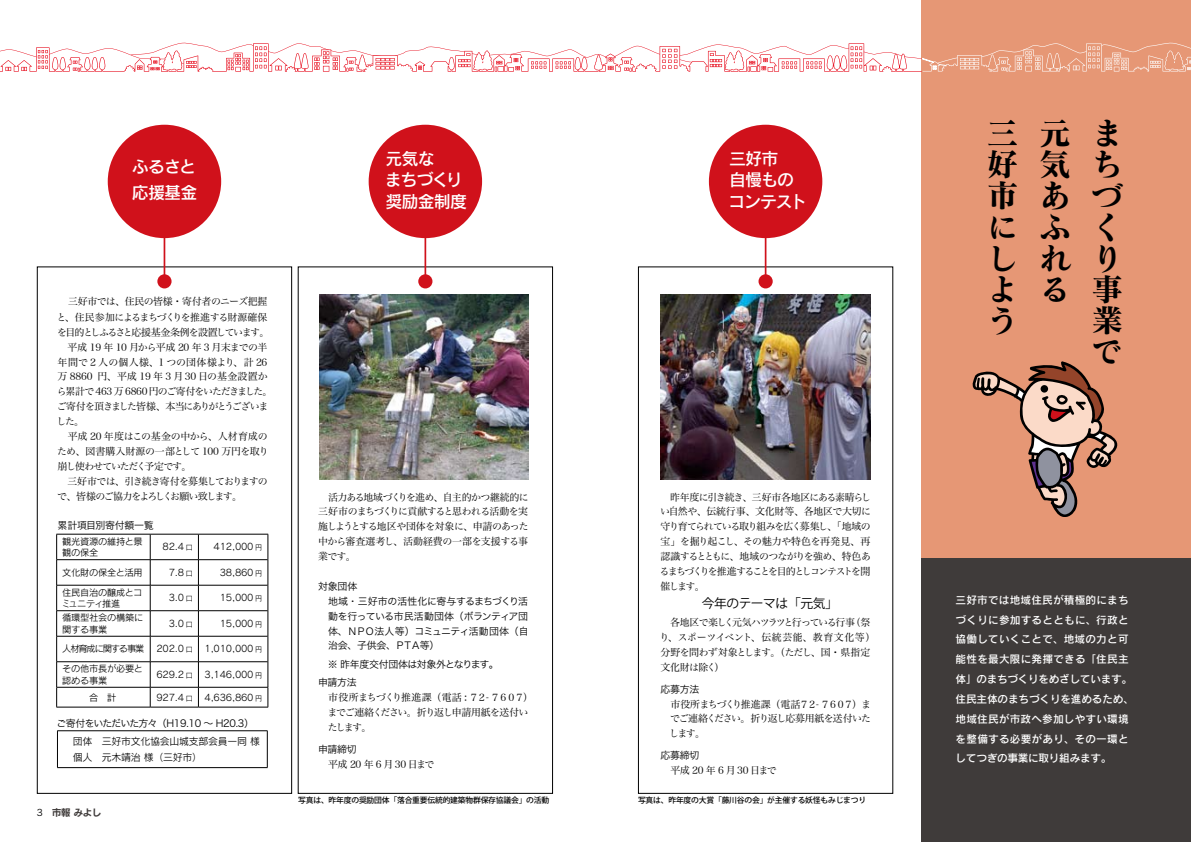
<style>
.page{position:relative;width:1191px;height:842px;background:#fff}
.page>*{position:absolute;margin:0;border:0;box-sizing:border-box;transform-origin:0 0}
.t1{font:31.9px/31.1px "Matisse Pro B";color:#000}
.t2{font:17px/21.3px "Rodin Pro DB";letter-spacing:-.05em;color:#fff}
.t3{font:12.8px "Koz Go Pro";letter-spacing:-.025em;color:#000}
.t4{font:10.6px/19.8px "Rodin Pro DB";letter-spacing:.02em;color:#fff}
.t5{font:10.6px "Rodin Pro DB";letter-spacing:-.025em;color:#fff}
.t6{font:9.9px/14.9px "Hira Min Pro W3";letter-spacing:-.08em;color:#000;text-align:justify}
.t7{font:9.9px/15px "Hira Min Pro W3";letter-spacing:-.035em;color:#000;text-align:right}
.t8{font:9.9px/14.9px "Hira Kaku Pro W3";letter-spacing:-.025em;color:#000}
.t9{font:9.9px/14.9px "Hira Min Pro W3";letter-spacing:-.115em;color:#000}
.t10{font:9.9px/15.6px "Rodin Pro M";letter-spacing:-.025em;color:#000}
.t11{font:9.9px "Hira Kaku Pro W3";letter-spacing:-.065em;color:#000}
.t12{font:9.9px "Hira Min Pro W3";letter-spacing:-.135em;color:#000}
.t13{font:9.9px "Hira Min Pro W3";letter-spacing:.02em;color:#000}
.t14{font:9.2px/19.8px "Rodin Pro M";letter-spacing:-.025em;color:#000}
.t15{font:9.2px/19.8px "Rodin Pro M";letter-spacing:-.12em;color:#000}
.t16{font:9.2px "New Rodin Pro B";color:#3f3b3a}
.t17{font:500 7.8px "Koz Go Std";letter-spacing:-.025em;color:#000}
.t18{font:7.1px "Rodin Pro M";color:#000}
</style>
<div class="page">
<div style="left:108px;top:125px;width:113px;height:113px;background:#d0111b;border-radius:50%"></div>
<div style="left:37px;top:266px;width:255px;height:528px;border:1px solid #000"></div>
<div style="left:157px;top:274px;width:14px;height:14px;background:#d0111b;border-radius:50%"></div>
<hr style="left:164px;top:232px;width:1px;height:46px;background:#d0111b">
<div style="left:369px;top:125px;width:113px;height:113px;background:#d0111b;border-radius:50%"></div>
<div style="left:298px;top:266px;width:255px;height:528px;border:1px solid #000"></div>
<div style="left:418px;top:274px;width:14px;height:14px;background:#d0111b;border-radius:50%"></div>
<hr style="left:424px;top:232px;width:2px;height:46px;background:#d0111b">
<div style="left:921px;top:0;width:270px;height:842px;background:#e69775"></div>
<div style="left:921px;top:558px;width:270px;height:284px;background:#3f3b3a"></div>
<svg style="left:972px;top:361px;width:145px;height:156px"></svg>
<div style="left:709px;top:125px;width:113px;height:113px;background:#d0111b;border-radius:50%"></div>
<div style="left:638px;top:266px;width:255px;height:528px;border:1px solid #000"></div>
<div style="left:758px;top:274px;width:14px;height:14px;background:#d0111b;border-radius:50%"></div>
<hr style="left:764px;top:232px;width:2px;height:46px;background:#d0111b">
<img style="left:660px;top:294px;width:210px;height:185px">
<hr style="left:57px;top:559px;width:93px;height:1px;background:#000">
<hr style="left:150px;top:559px;width:48px;height:1px;background:#000">
<hr style="left:198px;top:559px;width:70px;height:1px;background:#000">
<hr style="left:57px;top:585px;width:93px;height:1px;background:#000">
<hr style="left:150px;top:585px;width:48px;height:1px;background:#000">
<hr style="left:198px;top:585px;width:70px;height:1px;background:#000">
<hr style="left:57px;top:610px;width:93px;height:1px;background:#000">
<hr style="left:150px;top:610px;width:48px;height:1px;background:#000">
<hr style="left:198px;top:610px;width:70px;height:1px;background:#000">
<hr style="left:57px;top:636px;width:93px;height:1px;background:#000">
<hr style="left:150px;top:636px;width:48px;height:1px;background:#000">
<hr style="left:198px;top:636px;width:70px;height:1px;background:#000">
<hr style="left:57px;top:661px;width:93px;height:1px;background:#000">
<hr style="left:150px;top:661px;width:48px;height:1px;background:#000">
<hr style="left:198px;top:661px;width:70px;height:1px;background:#000">
<svg style="left:150px;top:535px;width:1px;height:172px"></svg>
<svg style="left:198px;top:535px;width:1px;height:172px"></svg>
<hr style="left:56px;top:534px;width:94px;height:1px;background:#000">
<hr style="left:150px;top:534px;width:48px;height:1px;background:#000">
<hr style="left:198px;top:534px;width:70px;height:1px;background:#000">
<hr style="left:56px;top:687px;width:94px;height:1px;background:#000">
<svg style="left:56px;top:534px;width:1px;height:173px"></svg>
<hr style="left:150px;top:687px;width:48px;height:1px;background:#000">
<hr style="left:198px;top:687px;width:70px;height:1px;background:#000">
<svg style="left:268px;top:534px;width:1px;height:173px"></svg>
<hr style="left:56px;top:707px;width:94px;height:1px;background:#000">
<hr style="left:150px;top:707px;width:48px;height:1px;background:#000">
<hr style="left:198px;top:707px;width:70px;height:1px;background:#000">
<img style="left:319px;top:294px;width:210px;height:185px">
<svg style="left:0;top:42px;width:1191px;height:30px"></svg>
<hr style="left:57px;top:730px;width:210px;height:1px;background:#000">
<hr style="left:57px;top:731px;width:1px;height:36px;background:#000">
<hr style="left:267px;top:731px;width:1px;height:36px;background:#000">
<hr style="left:57px;top:767px;width:210px;height:1px;background:#000">
<h2 class="t2" style="left:132px;top:153px;width:67px;line-height:25.5px">ふるさと応援基金</h2>
<h2 class="t2" style="left:385px;top:147px;width:84px">元気な<br>まちづくり奨励金制度</h2>
<p class="t7" style="left:56px;top:293px;width:214px">三好市では、住民の皆様・寄付者のニーズ把握<br>と、住民参加によるまちづくりを推進する財源確保を目的としふるさと応援基金条例を設置しています。　平成 19 年 10 月から平成 20 年 3 月末までの半年間で 2 人の個人様、1 つの団体様より、計 26円、平成 19 年 3 月 30 日の基金設置か</p>
<p class="t6" style="left:57px;top:368px;width:217px;text-align:left">万 8860<br>ら累計で 463 万 6860 円のご寄付をいただきました。ご寄付を頂きました皆様、本当にありがとうございました。<br>　平成 20 年度はこの基金の中から、人材育成のため、図書購入財源の一部として 100 万円を取り崩し使わせていただく予定です。<br>　三好市では、引き続き寄付を募集しておりますので、皆様のご協力をよろしくお願い致します。</p>
<p class="t8" style="left:58px;top:517px;width:98px">累計項目別寄付額一覧</p>
<p class="t14" style="left:62px;top:531px;width:82px">観光資源の維持と景</p>
<p class="t14" style="left:62px;top:542px;width:38px">観の保全</p>
<p class="t14" style="left:163px;top:537px;width:23px">82.4</p>
<p class="t18" style="left:186px;top:543px;width:9px">口</p>
<p class="t14" style="left:214px;top:537px;width:41px">412,000</p>
<p class="t18" style="left:255px;top:543px;width:9px">円</p>
<p class="t14" style="left:62px;top:562px;width:82px">文化財の保全と活用住民自治の醸成とコ</p>
<p class="t14" style="left:61px;top:596px;width:83px;line-height:14.2px">ミュニティ推進<br>循環型社会の構築に</p>
<p class="t14" style="left:62px;top:619px;width:46px">関する事業</p>
<p class="t14" style="left:169px;top:562px;width:17px">7.8</p>
<p class="t18" style="left:186px;top:568px;width:9px">口</p>
<p class="t14" style="left:169px;top:588px;width:17px">3.0</p>
<p class="t18" style="left:186px;top:594px;width:9px">口</p>
<p class="t14" style="left:169px;top:613px;width:17px">3.0</p>
<p class="t18" style="left:186px;top:620px;width:9px">口</p>
<p class="t14" style="left:220px;top:562px;width:35px">38,860</p>
<p class="t18" style="left:255px;top:568px;width:9px">円</p>
<p class="t14" style="left:220px;top:588px;width:35px">15,000</p>
<p class="t18" style="left:255px;top:594px;width:9px">円</p>
<p class="t14" style="left:220px;top:613px;width:35px">15,000</p>
<p class="t18" style="left:255px;top:620px;width:9px">円</p>
<p class="t15" style="left:62px;top:639px;width:83px">人材育成に関する事業その他市長が必要と</p>
<p class="t14" style="left:62px;top:670px;width:47px">認める事業</p>
<p class="t14" style="left:156px;top:639px;width:29px">202.0</p>
<p class="t18" style="left:186px;top:645px;width:9px">口</p>
<p class="t14" style="left:205px;top:639px;width:51px">1,010,000</p>
<p class="t18" style="left:255px;top:645px;width:9px">円</p>
<p class="t14" style="left:156px;top:664px;width:29px">629.2</p>
<p class="t18" style="left:186px;top:671px;width:9px">口</p>
<p class="t14" style="left:205px;top:664px;width:51px">3,146,000</p>
<p class="t18" style="left:255px;top:671px;width:9px">円</p>
<p class="t14" style="left:62px;top:687px;width:56px">　　　合　計</p>
<p class="t14" style="left:156px;top:687px;width:29px">927.4</p>
<p class="t18" style="left:186px;top:693px;width:9px">口</p>
<p class="t14" style="left:205px;top:687px;width:51px">4,636,860</p>
<p class="t18" style="left:255px;top:693px;width:9px">円</p>
<p class="t11" style="left:56px;top:714px;width:199px">ご寄付をいただいた方々（H19.10 〜 H20.3(</p>
<p class="t10" style="left:63px;top:733px;width:198px">　団体　三好市文化協会山城支部会員一同様　個人　元木靖治様（三好市(</p>
<p class="t16" style="left:52px;top:805px;width:51px">市報みよし</p>
<p class="t6" style="left:318px;top:488px;width:212px">　活力ある地域づくりを進め、自主的かつ継続的に三好市のまちづくりに貢献すると思われる活動を実施しようとする地区や団体を対象に、申請のあった中から審査選考し、活動経費の一部を支援する事業です。</p>
<p class="t8" style="left:328px;top:578px;width:202px;text-indent:-10px">対象団体<br>地域・三好市の活性化に寄与するまちづくり活動を行っている市民活動団体（ボランティア団体、ＮＰＯ法人等）コミュニティ活動団体（自治会、子供会、ＰＴＡ等(</p>
<p class="t8" style="left:318px;top:654px;width:182px;line-height:18.4px;text-indent:10px">※ 昨年度交付団体は対象外となります。申請方法</p>
<p class="t9" style="left:327px;top:689px;width:207px">市役所まちづくり推進課（電話 : ７２- ７６０７(までご連絡ください。折り返し申請用紙を送付いたします。</p>
<p class="t8" style="left:318px;top:741px;width:40px">申請締切</p>
<p class="t6" style="left:328px;top:756px;width:108px">平成 20 年 6 月 30 日まで</p>
<p class="t17" style="left:298px;top:795px;width:253px">写真は、昨年度の奨励団体「落合重要伝統的建築物群保存協議会」の活動</p>
<h2 class="t2" style="left:728px;top:147px;width:80px">三好市<br>自慢ものコンテスト</h2>
<p class="t6" style="left:659px;top:488px;width:213px">　昨年度に引き続き、三好市各地区にある素晴らしい自然や、伝統行事、文化財等、各地区で大切に守り育てられている取り組みを広く募集し、「地域の宝」を掘り起こし、その魅力や特色を再発見、再認識するとともに、地域のつながりを強め、特色あるまちづくりを推進することを目的としコンテストを開催します。</p>
<p class="t3" style="left:701px;top:595px;width:138px">今年のテーマは「元気「</p>
<p class="t6" style="left:850px;top:614px;width:21px">（祭</p>
<p class="t12" style="left:660px;top:614px;width:196px">　各地区で楽しく元気ハツラツと行っている行事</p>
<p class="t13" style="left:659px;top:629px;width:217px">り、スポーツイベント、伝統芸能、教育文化等(</p>
<p class="t6" style="left:660px;top:644px;width:211px">分野を問わず対象とします。（ただし、国・県指定</p>
<p class="t6" style="left:714px;top:659px;width:11px">(</p>
<p class="t6" style="left:660px;top:659px;width:58px">文化財は除く</p>
<p class="t8" style="left:660px;top:681px;width:40px">応募方法</p>
<p class="t6" style="left:669px;top:695px;width:203px">市役所まちづくり推進課（電話７２- ７６０７）までご連絡ください。折り返し応募用紙を送付いたします。</p>
<p class="t8" style="left:660px;top:747px;width:40px">応募締切</p>
<p class="t6" style="left:670px;top:762px;width:108px">平成 20 年 6 月 30 日まで</p>
<p class="t17" style="left:638px;top:795px;width:230px">写真は、昨年度の大賞「藤川谷の会」が主催する妖怪もみじまつり</p>
<h1 class="t1" style="left:986px;top:117px;width:32px">三好市にしよう</h1>
<h1 class="t1" style="left:1039px;top:117px;width:34px;text-align:justify">元気あふれる</h1>
<h1 class="t1" style="left:1091px;top:117px;width:33px">まちづくり事業で</h1>
<p class="t4" style="left:955px;top:589px;width:180px">三好市では地域住民が積極的にまちづくりに参加するとともに、行政と協働していくことで、地域の力と可能性を最大限に発揮できる「住民主体」のまちづくりをめざしています。住民主体のまちづくりを進めるため、地域住民が市政へ参加しやすい環境を整備する必要があり、その一環と</p>
<p class="t5" style="left:955px;top:751px;width:157px">してつぎの事業に取り組みます。</p>
</div>
